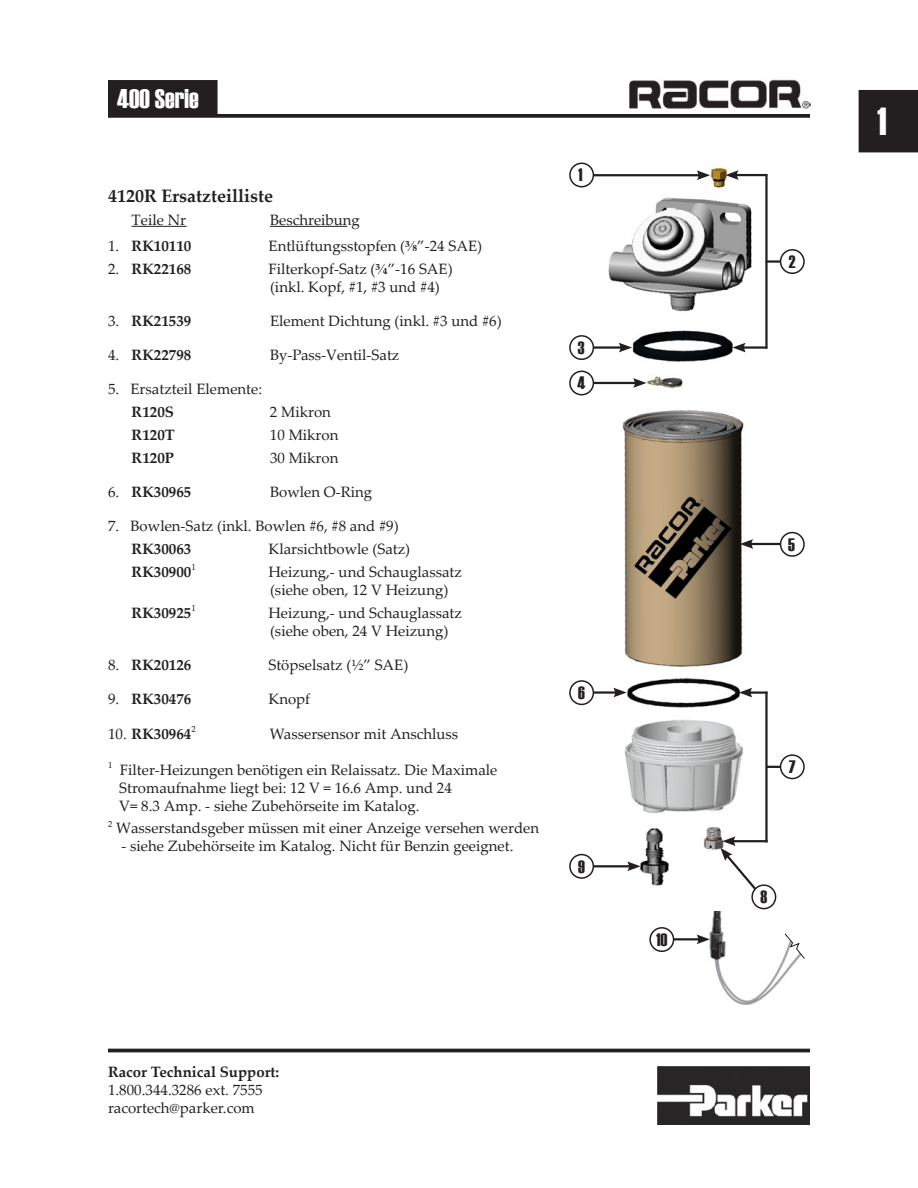
<style>
.page{position:relative;width:918px;height:1188px;background:#fff}
.page>*{position:absolute;margin:0;border:0;box-sizing:border-box;transform-origin:0 0}
.t1{font:39px "Haettenschweiler";color:#fff}
.t2{font:27px "Haettenschweiler";color:#fff}
.Body_text{font:700 18px "Palatino Linotype";color:#231f20}
.t3{font:18px "Haettenschweiler";color:#231f20}
.Body_text-2{font:15px/18px "Palatino Linotype";color:#231f20}
.Body_text-3{font:15px/18px "Palatino Linotype";color:#231f20}
.Body_text-4{font:700 15px "Palatino Linotype";color:#231f20}
.Body_text-5{font:8.7px "Palatino Linotype";color:#231f20}
.s1{font-style:inherit}
.s2{font-weight:400}
.s3{font-weight:700}
</style>
<div class="page">
<img style="left:658px;top:1066px;width:151px;height:58px">
<hr style="left:108px;top:1049px;width:702px;height:3px;background:#231f20">
<img style="left:629px;top:79px;width:181px;height:30px">
<svg style="left:108px;top:114px;width:702px;height:4px;background:#302c2d"></svg>
<div style="left:109px;top:81px;width:108px;height:33px;background:#231f20"></div>
<div style="left:108px;top:80px;width:110px;height:34px;border:2px solid #231f20"></div>
<div style="left:859px;top:91px;width:58px;height:61px;background:#231f20"></div>
<div style="left:859px;top:90px;width:59px;height:62px;border:2px solid #231f20"></div>
<hr style="left:132px;top:226px;width:55px;height:1px;background:#231f20">
<hr style="left:270px;top:226px;width:77px;height:1px;background:#231f20">
<img style="left:601px;top:167px;width:157px;height:719px">
<hr style="left:766px;top:260px;width:17px;height:3px;background:#231f20">
<hr style="left:735px;top:174px;width:32px;height:2px;background:#231f20">
<svg style="left:725px;top:170px;width:14px;height:10px"></svg>
<hr style="left:749px;top:543px;width:35px;height:2px;background:#231f20">
<svg style="left:740px;top:539px;width:13px;height:10px"></svg>
<hr style="left:748px;top:691px;width:20px;height:3px;background:#231f20">
<svg style="left:739px;top:688px;width:13px;height:9px"></svg>
<svg style="left:768px;top:766px;width:12px;height:2px"></svg>
<hr style="left:591px;top:865px;width:40px;height:2px;background:#231f20">
<svg style="left:627px;top:861px;width:14px;height:10px"></svg>
<div style="left:780px;top:249px;width:25px;height:25px;border:2px solid #231f20;border-radius:50%"></div>
<div style="left:781px;top:533px;width:23px;height:23px;background:#fff;border-radius:50%"></div>
<div style="left:780px;top:532px;width:25px;height:25px;border:2px solid #231f20;border-radius:50%"></div>
<div style="left:780px;top:754px;width:25px;height:25px;border:2px solid #231f20;border-radius:50%"></div>
<div style="left:569px;top:854px;width:25px;height:25px;border:2px solid #231f20;border-radius:50%"></div>
<hr style="left:732px;top:840px;width:36px;height:2px;background:#231f20">
<img style="left:709px;top:911px;width:88px;height:94px">
<svg style="left:783px;top:933px;width:22px;height:27px"></svg>
<hr style="left:670px;top:938px;width:31px;height:2px;background:#231f20">
<svg style="left:696px;top:934px;width:14px;height:10px"></svg>
<div style="left:650px;top:928px;width:24px;height:23px;background:#fff;border-radius:50%"></div>
<div style="left:649px;top:927px;width:25px;height:25px;border:1px solid #231f20;border-radius:50%"></div>
<hr style="left:742px;top:346px;width:25px;height:3px;background:#231f20">
<svg style="left:732px;top:343px;width:14px;height:9px"></svg>
<img style="left:634px;top:496px;width:98px;height:103px">
<hr style="left:765px;top:174px;width:3px;height:175px;background:#231f20">
<hr style="left:765px;top:692px;width:3px;height:150px;background:#231f20">
<hr style="left:586px;top:174px;width:115px;height:2px;background:#231f20">
<svg style="left:697px;top:170px;width:13px;height:10px"></svg>
<div style="left:570px;top:163px;width:23px;height:24px;background:#fff;border-radius:50%"></div>
<div style="left:569px;top:163px;width:25px;height:24px;border:1px solid #231f20;border-radius:50%"></div>
<hr style="left:590px;top:346px;width:33px;height:3px;background:#231f20">
<svg style="left:619px;top:343px;width:13px;height:9px"></svg>
<hr style="left:590px;top:382px;width:47px;height:2px;background:#231f20">
<svg style="left:633px;top:378px;width:13px;height:10px"></svg>
<hr style="left:588px;top:691px;width:29px;height:3px;background:#231f20">
<svg style="left:613px;top:688px;width:14px;height:9px"></svg>
<div style="left:570px;top:336px;width:23px;height:23px;background:#fff;border-radius:50%"></div>
<div style="left:569px;top:335px;width:25px;height:25px;border:1px solid #231f20;border-radius:50%"></div>
<div style="left:570px;top:371px;width:23px;height:24px;background:#fff;border-radius:50%"></div>
<div style="left:569px;top:371px;width:25px;height:24px;border:1px solid #231f20;border-radius:50%"></div>
<svg style="left:720px;top:836px;width:42px;height:55px"></svg>
<div style="left:752px;top:885px;width:24px;height:24px;background:#fff;border-radius:50%"></div>
<div style="left:751px;top:884px;width:25px;height:25px;border:1px solid #231f20;border-radius:50%"></div>
<div style="left:570px;top:681px;width:23px;height:23px;background:#fff;border-radius:50%"></div>
<div style="left:569px;top:680px;width:25px;height:25px;border:1px solid #231f20;border-radius:50%"></div>
<h2 class="t2" style="left:117px;top:80px;width:83px">400 Serie</h2>
<p class="Body_text" style="left:108px;top:183px;width:167px"><span class="s1">4120R</span> Ersatzteilliste</p>
<p class="Body_text-2" style="left:132px;top:210px;width:56px">Teile <span class="s1">N</span>r</p>
<p class="Body_text-2" style="left:270px;top:210px;width:91px">Beschreibung</p>
<p class="Body_text-4" style="left:108px;top:235px;width:85px"><span class="s2">1.</span> RK10110</p>
<p class="Body_text-2" style="left:269px;top:236px;width:215px">Entlüftungsstopfen <span class="s1">(</span><span class="s3">⅜</span><span class="s1">”-24 SAE)</span></p>
<p class="Body_text-4" style="left:108px;top:258px;width:85px"><span class="s2">2.</span> RK22168</p>
<p class="Body_text-2" style="left:268px;top:259px;width:186px">Filterkopf-Satz <span class="s1">(</span><span class="s3">¾</span><span class="s1">”-16 SAE)</span></p>
<p class="Body_text-3" style="left:270px;top:277px;width:171px">(in<span class="s1">kl. Kopf</span>, #1, #3 <span class="s1">u</span>nd #4)</p>
<p class="Body_text-4" style="left:108px;top:310px;width:85px"><span class="s2">3.</span> RK21539</p>
<p class="Body_text-3" style="left:270px;top:311px;width:233px">Element <span class="s1">Dichtung</span> (in<span class="s1">kl.</span> #3 <span class="s1">u</span>nd #6)</p>
<p class="Body_text-4" style="left:108px;top:344px;width:85px"><span class="s2">4.</span> RK22798</p>
<p class="Body_text-2" style="left:270px;top:345px;width:131px"><span class="s1">By-Pass</span>-Ventil-Satz</p>
<p class="Body_text-2" style="left:108px;top:380px;width:156px"><span class="s1">5.</span> Ersatzteil <span class="s1">Element</span>e<span class="s1">:</span></p>
<p class="Body_text-4" style="left:132px;top:401px;width:44px">R120S</p>
<p class="Body_text-3" style="left:270px;top:403px;width:62px">2 <span class="s1">M</span>i<span class="s1">k</span>ron</p>
<p class="Body_text-4" style="left:132px;top:424px;width:45px">R120T</p>
<p class="Body_text-3" style="left:270px;top:425px;width:70px">10 <span class="s1">M</span>i<span class="s1">k</span>ron</p>
<p class="Body_text-4" style="left:132px;top:447px;width:44px">R120P</p>
<p class="Body_text-3" style="left:270px;top:448px;width:70px">30 <span class="s1">M</span>i<span class="s1">k</span>ron</p>
<p class="Body_text-4" style="left:108px;top:481px;width:85px"><span class="s2">6.</span> RK30965</p>
<p class="Body_text-3" style="left:270px;top:482px;width:104px">Bowl<span class="s1">en</span> O-<span class="s1">R</span>ing</p>
<p class="Body_text-3" style="left:108px;top:517px;width:292px">7. Bowl<span class="s1">en-Satz</span> (in<span class="s1">k</span>l<span class="s1">. B</span>ow<span class="s1">len</span> #6, #8 and #9)</p>
<p class="Body_text-4" style="left:132px;top:538px;width:61px">RK30063</p>
<p class="Body_text-2" style="left:269px;top:540px;width:143px">Klarsichtbowle (Satz)</p>
<p class="Body_text-4" style="left:132px;top:561px;width:61px">RK30900</p>
<p class="Body_text-5" style="left:191px;top:561px;width:6px">1</p>
<p class="Body_text-2" style="left:268px;top:562px;width:195px">Heizung,- und Schauglassatz</p>
<p class="Body_text-2" style="left:270px;top:580px;width:180px"><span class="s1">(s</span>iehe oben<span class="s1">, 12</span> V Heizung<span class="s1">)</span></p>
<p class="Body_text-4" style="left:132px;top:602px;width:61px">RK30925</p>
<p class="Body_text-5" style="left:191px;top:602px;width:6px">1</p>
<p class="Body_text-2" style="left:268px;top:603px;width:195px">Heizung,- und Schauglassatz</p>
<p class="Body_text-2" style="left:270px;top:621px;width:180px"><span class="s1">(s</span>iehe oben<span class="s1">, 24</span> V Heizung<span class="s1">)</span></p>
<p class="Body_text-4" style="left:108px;top:654px;width:85px"><span class="s2">8.</span> RK20126</p>
<p class="Body_text-2" style="left:269px;top:655px;width:141px">Stöpselsatz <span class="s1">(½” SAE)</span></p>
<p class="Body_text-4" style="left:108px;top:689px;width:85px"><span class="s2">9.</span> RK30476</p>
<p class="Body_text-2" style="left:269px;top:690px;width:43px">Knopf</p>
<p class="Body_text-4" style="left:108px;top:723px;width:85px"><span class="s2">10.</span> RK30964</p>
<p class="Body_text-5" style="left:191px;top:723px;width:6px">2</p>
<p class="Body_text-2" style="left:270px;top:724px;width:190px"><span class="s1">Wa</span>ssersensor mit Anschluss</p>
<p class="Body_text-5" style="left:108px;top:759px;width:6px">1</p>
<p class="Body_text-2" style="left:120px;top:760px;width:379px">Filter-Heizungen benötigen ein Relaissatz. Die Maximale</p>
<p class="Body_text-2" style="left:119px;top:778px;width:334px">Stromaufnahme liegt bei<span class="s1">: 12</span> V <span class="s1">= 16.6</span> A<span class="s1">mp</span>. u<span class="s1">nd 24<br></span>V<span class="s1">= 8.3</span> A<span class="s1">mp</span>. <span class="s1">- s</span>iehe Zubehörseite im Katalog<span class="s1">.</span></p>
<p class="Body_text-5" style="left:108px;top:818px;width:6px">2</p>
<p class="Body_text-2" style="left:116px;top:819px;width:425px">Wasserstandsgeber müssen mit einer Anzeige versehen werden</p>
<p class="Body_text-2" style="left:122px;top:837px;width:393px"><span class="s1">-</span> siehe Zubehörseite im Katalog<span class="s1">.</span> Nicht für Benzin geeignet<span class="s1">.</span></p>
<p class="t3" style="left:578px;top:163px;width:6px">1</p>
<p class="t3" style="left:578px;top:335px;width:8px">3</p>
<p class="t3" style="left:578px;top:371px;width:9px">4</p>
<p class="t3" style="left:578px;top:680px;width:8px">6</p>
<p class="t3" style="left:578px;top:854px;width:8px">9</p>
<p class="Body_text-4" style="left:108px;top:1061px;width:173px">Racor Technical Support:</p>
<p class="Body_text-3" style="left:108px;top:1080px;width:156px">1.800.344.3286 ext. 7555 racortech@parker.com</p>
<p class="t3" style="left:656px;top:927px;width:13px">10</p>
<p class="t3" style="left:789px;top:249px;width:8px">2</p>
<h1 class="t1" style="left:877px;top:95px;width:11px">1</h1>
<p class="t3" style="left:788px;top:532px;width:8px">5</p>
<p class="t3" style="left:789px;top:755px;width:8px">7</p>
<p class="t3" style="left:760px;top:885px;width:8px">8</p>
</div>
